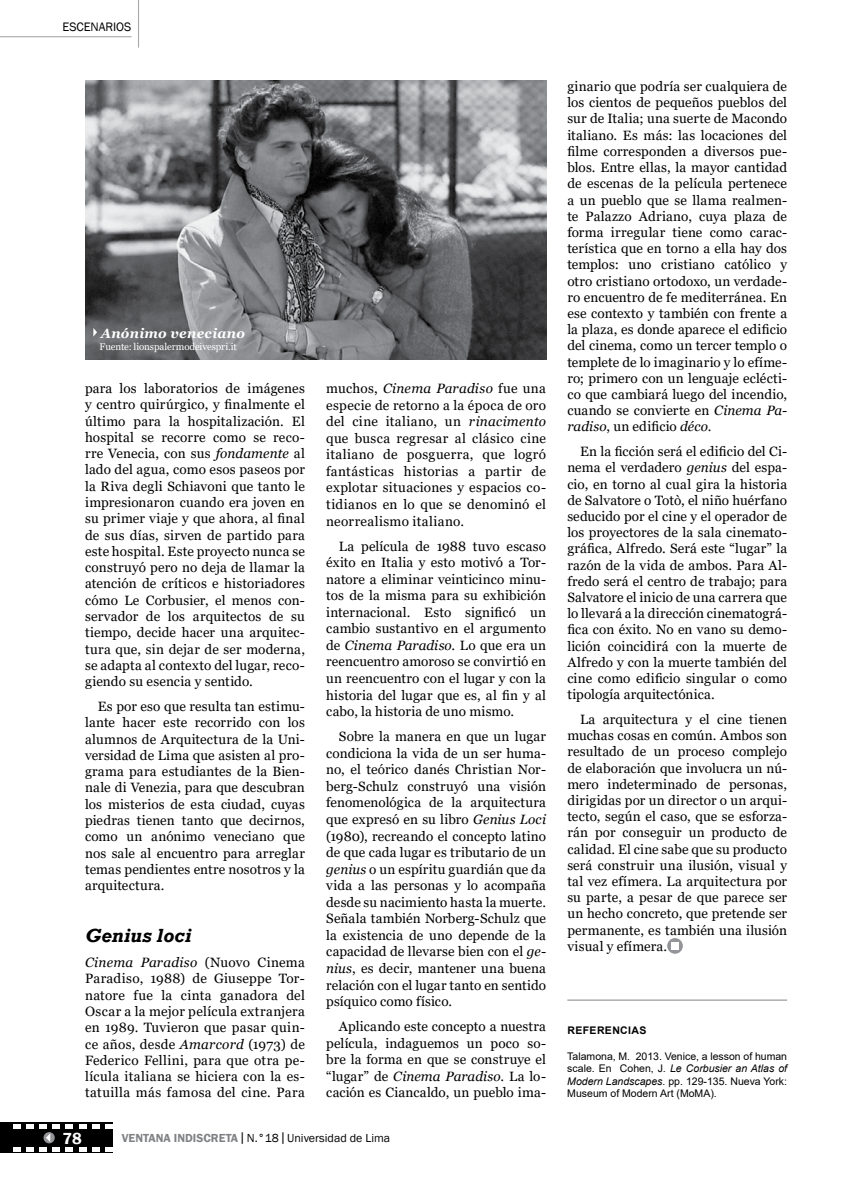
<style>
.page{position:relative;width:851px;height:1191px;background:#fff}
.page>*{position:absolute;margin:0;border:0;box-sizing:border-box;transform-origin:0 0}
.t1{font:italic 700 19.5px "Rockwell";letter-spacing:.005em;color:#000}
.t2{font:600 16.5px "Franklin Gothic";color:#fff}
.t3{font:13.5px/16.2px "Georgia";letter-spacing:.01em;color:#000;text-align:justify}
.t4{font:italic 700 13.5px "Georgia";letter-spacing:.02em;color:#fff}
.t5{font:12.6px "Franklin Gothic";color:#000}
.t6{font:12px "Franklin Gothic";color:#000}
.t7{font:10.5px/12.6px "Arial";color:#000;text-align:justify}
.t8{font:700 10.5px "Arial";letter-spacing:.035em;color:#000}
.t9{font:9.75px "Georgia";letter-spacing:-.01em;color:#fff}
.s1{font-style:italic}
.s2{font-weight:600;color:#808285}
.s3{font-size:9.6px}
</style>
<div class="page">
<hr style="left:0;top:36px;width:131px;height:1px;background:#a7a9ac">
<hr style="left:138px;top:0;width:1px;height:48px;background:#a7a9ac">
<div style="left:0;top:1122px;width:112px;height:31px;background:#000"></div>
<svg style="left:105px;top:1124px;width:7px;height:4px"></svg>
<svg style="left:92px;top:1124px;width:7px;height:4px"></svg>
<svg style="left:79px;top:1124px;width:7px;height:4px"></svg>
<svg style="left:66px;top:1124px;width:7px;height:4px"></svg>
<svg style="left:27px;top:1124px;width:7px;height:4px"></svg>
<svg style="left:13px;top:1124px;width:7px;height:4px"></svg>
<svg style="left:105px;top:1147px;width:7px;height:4px"></svg>
<svg style="left:92px;top:1147px;width:7px;height:4px"></svg>
<svg style="left:79px;top:1147px;width:7px;height:4px"></svg>
<svg style="left:66px;top:1147px;width:7px;height:4px"></svg>
<svg style="left:27px;top:1147px;width:7px;height:4px"></svg>
<svg style="left:13px;top:1147px;width:7px;height:4px"></svg>
<svg style="left:40px;top:1124px;width:20px;height:27px"></svg>
<img style="left:85px;top:81px;width:461px;height:278px">
<svg style="left:667px;top:938px;width:15px;height:15px"></svg>
<div style="left:671px;top:942px;width:7px;height:7px;background:#fff"></div>
<hr style="left:567px;top:999px;width:220px;height:2px;background:#abadb0">
<svg style="left:93px;top:328px;width:4px;height:9px"></svg>
<p class="t5" style="left:62px;top:19px;width:70px">ESCENARIOS</p>
<p class="t4" style="left:101px;top:324px;width:145px">Anónimo veneciano</p>
<p class="t9" style="left:99px;top:341px;width:139px">Fuente: lionspalermodeivespri.it</p>
<p class="t3" style="left:85px;top:380px;width:221px">para los laboratorios de imágenes y centro quirúrgico, y finalmente el último para la hospitalización. El hospital se recorre como se reco&shy;rre Venecia, con sus <span class="s1">fondamente</span> al lado del agua, como esos paseos por la Riva degli Schiavoni que tanto le impresionaron cuando era joven en su primer viaje y que ahora, al final de sus días, sirven de partido para este hospital. Este proyecto nunca se construyó pero no deja de llamar la atención de críticos e historiadores cómo Le Corbusier, el menos con&shy;servador de los arquitectos de su tiempo, decide hacer una arquitec&shy;tura que, sin dejar de ser moderna, se adapta al contexto del lugar, reco&shy;giendo su esencia y sentido.</p>
<p class="t3" style="left:85px;top:698px;width:221px;text-indent:13px">Es por eso que resulta tan estimu&shy;lante hacer este recorrido con los alumnos de Arquitectura de la Uni&shy;versidad de Lima que asisten al pro&shy;grama para estudiantes de la Bien&shy;nale di Venezia, para que descubran los misterios de esta ciudad, cuyas piedras tienen tanto que decirnos, como un anónimo veneciano que nos sale al encuentro para arreglar temas pendientes entre nosotros y la arquitectura.</p>
<h1 class="t1" style="left:85px;top:924px;width:108px">Genius loci</h1>
<p class="t3" style="left:85px;top:954px;width:221px"><span class="s1">Cinema Paradiso</span> (Nuovo Cinema Paradiso, 1988) de Giuseppe Tor&shy;natore fue la cinta ganadora del Oscar a la mejor película extranjera en 1989. Tuvieron que pasar quin&shy;ce años, desde <span class="s1">Amarcord</span> (1973) de Federico Fellini, para que otra pe&shy;lícula italiana se hiciera con la es&shy;tatuilla más famosa del cine. Para</p>
<p class="t3" style="left:326px;top:380px;width:221px">muchos, <span class="s1">Cinema Paradiso</span> fue una especie de retorno a la época de oro del cine italiano, un <span class="s1">rinacimento </span>que busca regresar al clásico cine italiano de posguerra, que logró fantásticas historias a partir de explotar situaciones y espacios co&shy;tidianos en lo que se denominó el neorrealismo italiano.</p>
<p class="t3" style="left:326px;top:538px;width:221px;text-indent:13px">La película de 1988 tuvo escaso éxito en Italia y esto motivó a Tor&shy;natore a eliminar veinticinco minu&shy;tos de la misma para su exhibición internacional. Esto significó un cambio sustantivo en el argumento de <span class="s1">Cinema Paradiso</span>. Lo que era un reencuentro amoroso se convirtió en un reencuentro con el lugar y con la historia del lugar que es, al fin y al cabo, la historia de uno mismo.</p>
<p class="t3" style="left:326px;top:728px;width:221px;text-indent:13px">Sobre la manera en que un lugar condiciona la vida de un ser huma&shy;no, el teórico danés Christian Nor&shy;berg-Schulz construyó una visión fenomenológica de la arquitectura que expresó en su libro <span class="s1">Genius Loci </span>(1980), recreando el concepto latino de que cada lugar es tributario de un <span class="s1">genius</span> o un espíritu guardián que da vida a las personas y lo acompaña desde su nacimiento hasta la muerte.<br>Señala también Norberg-Schulz que la existencia de uno depende de la capacidad de llevarse bien con el <span class="s1">ge&shy;nius</span>, es decir, mantener una buena relación con el lugar tanto en sentido psíquico como físico.</p>
<p class="t3" style="left:326px;top:1018px;width:221px;text-indent:13px">Aplicando este concepto a nuestra película, indaguemos un poco so&shy;bre la forma en que se construye el “lugar” de <span class="s1">Cinema Paradiso</span>. La lo&shy;cación es Ciancaldo, un pueblo ima-</p>
<p class="t2" style="left:62px;top:1127px;width:21px">78</p>
<p class="t6" style="left:122px;top:1130px;width:270px"><span class="s2">VENTANA INDISCRETA</span><span class="s3">│</span>N.°18<span class="s3">│</span>Universidad de Lima</p>
<p class="t3" style="left:567px;top:79px;width:221px">ginario que podría ser cualquiera de los cientos de pequeños pueblos del sur de Italia; una suerte de Macondo italiano. Es más: las locaciones del filme corresponden a diversos pue&shy;blos. Entre ellas, la mayor cantidad de escenas de la película pertenece a un pueblo que se llama realmen&shy;te Palazzo Adriano, cuya plaza de forma irregular tiene como carac&shy;terística que en torno a ella hay dos templos: uno cristiano católico y otro cristiano ortodoxo, un verdade&shy;ro encuentro de fe mediterránea. En ese contexto y también con frente a la plaza, es donde aparece el edificio del cinema, como un tercer templo o templete de lo imaginario y lo efíme&shy;ro; primero con un lenguaje eclécti&shy;co que cambiará luego del incendio, cuando se convierte en <span class="s1">Cinema Pa&shy;radiso</span>, un edificio <span class="s1">déco</span>.</p>
<p class="t3" style="left:567px;top:443px;width:221px;text-indent:13px">En la ficción será el edificio del Ci&shy;nema el verdadero <span class="s1">genius</span> del espa&shy;cio, en torno al cual gira la historia de Salvatore o Totò, el niño huérfano seducido por el cine y el operador de los proyectores de la sala cinemato&shy;gráfica, Alfredo. Será este “lugar” la razón de la vida de ambos. Para Al&shy;fredo será el centro de trabajo; para Salvatore el inicio de una carrera que lo llevará a la dirección cinematográ&shy;fica con éxito. No en vano su demo&shy;lición coincidirá con la muerte de Alfredo y con la muerte también del cine como edificio singular o como tipología arquitectónica.</p>
<p class="t3" style="left:567px;top:711px;width:221px;text-indent:13px">La arquitectura y el cine tienen muchas cosas en común. Ambos son resultado de un proceso complejo de elaboración que involucra un nú&shy;mero indeterminado de personas, dirigidas por un director o un arqui&shy;tecto, según el caso, que se esforza&shy;rán por conseguir un producto de calidad. El cine sabe que su producto será construir una ilusión, visual y tal vez efímera. La arquitectura por su parte, a pesar de que parece ser un hecho concreto, que pretende ser permanente, es también una ilusión visual y efímera.</p>
<p class="t8" style="left:567px;top:1023px;width:80px">REFERENCIAS</p>
<p class="t7" style="left:567px;top:1049px;width:221px">Talamona, M. 2013. Venice, a lesson of human scale. En Cohen, J<span class="s1">. Le Corbusier an Atlas of Modern Landscapes</span>. pp. 129-135. Nueva York:<br>Museum of Modern Art (MoMA).</p>
</div>
